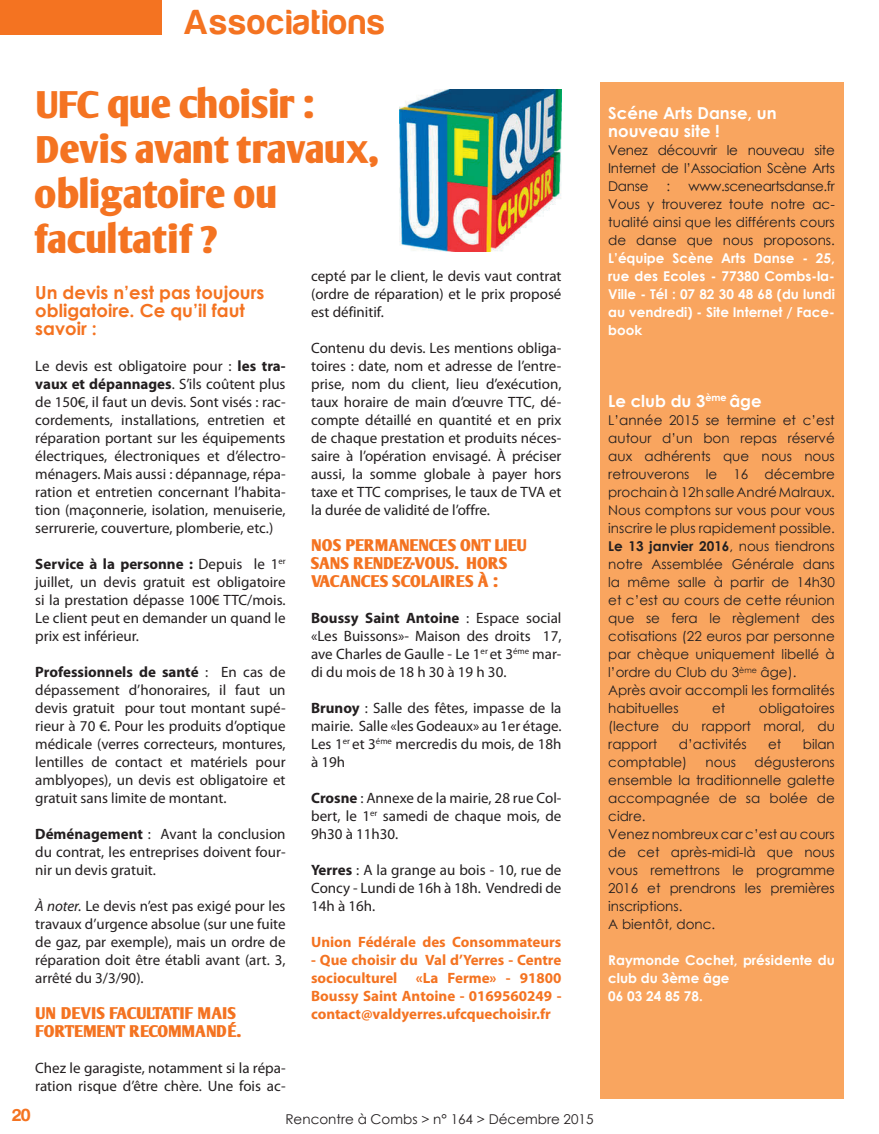
<style>
.page{position:relative;width:879px;height:1134px;background:#fff}
.page>*{position:absolute;margin:0;border:0;box-sizing:border-box;transform-origin:0 0}
.t1{font:700 37.5px/45px "Oli Jo";letter-spacing:-.05em;color:#f47321}
.t2{font:36px "Harabara";letter-spacing:.05em;color:#f47321}
.t3{font:700 18px/18px "Century Gothic";color:#f47321}
.t4{font:18px "Harabara";color:#f47321}
.t5{font:700 16.5px/18px "Oli Jo";letter-spacing:-.055em;color:#f47321}
.t6{font:700 16.5px/18px "Century Gothic";color:#fff}
.t7{font:15px/18px "Myriad Pro";color:#231f20;text-align:justify}
.t8{font:700 15px/18px "Myriad Pro";color:#f47321;text-align:justify}
.t9{font:13.5px/18px "Century Gothic";color:#231f20;text-align:justify}
.t10{font:700 13.5px/18px "Century Gothic";color:#fff;text-align:justify}
.s1{font-weight:700}
.s2{font-style:italic}
</style>
<div class="page">
<div style="left:0;top:0;width:162px;height:35px;background:#f47321"></div>
<img style="left:400px;top:90px;width:161px;height:161px">
<div style="left:599px;top:82px;width:244px;height:1016px;background:#f9a55f"></div>
<h2 class="t2" style="left:184px;top:3px;width:202px">Associations</h2>
<h1 class="t1" style="left:35px;top:82px;width:345px">UFC que choisir :<br>Devis avant travaux, obligatoire ou facultatif ?</h1>
<p class="t3" style="left:35px;top:282px;width:230px">Un devis n’est pas toujours obligatoire. Ce qu’il faut savoir :</p>
<p class="t7" style="left:35px;top:357px;width:252px">Le devis est obligatoire pour : <span class="s1">les tra&shy;vaux et dépannages</span>. S’ils coûtent plus de 150€, il faut un devis. Sont visés : rac&shy;cordements, installations, entretien et réparation portant sur les équipements électriques, électroniques et d’électro&shy;ménagers. Mais aussi : dépannage, répa&shy;ration et entretien concernant l’habita&shy;tion (maçonnerie, isolation, menuiserie, serrurerie, couverture, plomberie, etc.)</p>
<p class="t7" style="left:35px;top:555px;width:252px"><span class="s1">Service à la personne :</span> Depuis le 1<sup>er </sup>juillet, un devis gratuit est obligatoire si la prestation dépasse 100€ TTC/mois.<br>Le client peut en demander un quand le prix est inférieur.</p>
<p class="t7" style="left:35px;top:663px;width:252px"><span class="s1">Professionnels de santé</span> : En cas de dépassement d’honoraires, il faut un devis gratuit pour tout montant supé&shy;rieur à 70 €. Pour les produits d’optique médicale (verres correcteurs, montures, lentilles de contact et matériels pour amblyopes), un devis est obligatoire et gratuit sans limite de montant.</p>
<p class="t7" style="left:35px;top:825px;width:252px"><span class="s1">Déménagement</span> : Avant la conclusion du contrat, les entreprises doivent four&shy;nir un devis gratuit.</p>
<p class="t7" style="left:35px;top:897px;width:252px"><span class="s2">À noter.</span> Le devis n’est pas exigé pour les travaux d’urgence absolue (sur une fuite de gaz, par exemple), mais un ordre de réparation doit être établi avant (art. 3, arrêté du 3/3/90).</p>
<p class="t5" style="left:35px;top:1004px;width:207px">UN DEVIS FACULTATIF MAIS<br>FORTEMENT RECOMMANDÉ.</p>
<p class="t7" style="left:35px;top:1059px;width:252px">Chez le garagiste, notamment si la répa&shy;ration risque d’être chère. Une fois ac-</p>
<p class="t7" style="left:311px;top:267px;width:252px">cepté par le client, le devis vaut contrat (ordre de réparation) et le prix proposé est définitif.</p>
<p class="t7" style="left:311px;top:339px;width:252px">Contenu du devis. Les mentions obliga&shy;toires : date, nom et adresse de l’entre&shy;prise, nom du client, lieu d’exécution, taux horaire de main d’œuvre TTC, dé&shy;compte détaillé en quantité et en prix de chaque prestation et produits néces&shy;saire à l’opération envisagé. À préciser aussi, la somme globale à payer hors taxe et TTC comprises, le taux de TVA et la durée de validité de l’offre.</p>
<p class="t5" style="left:311px;top:536px;width:218px">NOS PERMANENCES ONT LIEU<br>SANS RENDEZ-VOUS. HORS<br>VACANCES SCOLAIRES À :</p>
<p class="t7" style="left:311px;top:609px;width:252px"><span class="s1">Boussy Saint Antoine</span> : Espace social «Les Buissons»- Maison des droits 17, ave Charles de Gaulle - Le 1<sup>er</sup> et 3<sup>éme</sup> mar&shy;di du mois de 18 h 30 à 19 h 30.</p>
<p class="t7" style="left:311px;top:699px;width:252px"><span class="s1">Brunoy</span> : Salle des fêtes, impasse de la mairie. Salle «les Godeaux» au 1er étage.<br>Les 1<sup>er</sup> et 3<sup>éme</sup> mercredis du mois, de 18h à 19h</p>
<p class="t7" style="left:311px;top:789px;width:252px"><span class="s1">Crosne</span> : Annexe de la mairie, 28 rue Col&shy;bert, le 1<sup>er</sup> samedi de chaque mois, de 9h30 à 11h30.</p>
<p class="t7" style="left:311px;top:861px;width:252px"><span class="s1">Yerres</span> : A la grange au bois - 10, rue de Concy - Lundi de 16h à 18h. Vendredi de 14h à 16h.</p>
<p class="t8" style="left:311px;top:933px;width:252px">Union Fédérale des Consommateurs</p>
<p class="t8" style="left:311px;top:951px;width:252px">- Que choisir du Val d’Yerres - Centre socioculturel «La Ferme» - 91800<br>Boussy Saint Antoine - 0169560249 - contact@valdyerres.ufcquechoisir.fr</p>
<p class="t4" style="left:13px;top:1105px;width:20px">20</p>
<p class="t9" style="left:285px;top:1110px;width:309px">Rencontre à Combs &gt; n° 164 &gt; Décembre 2015</p>
<p class="t6" style="left:608px;top:103px;width:170px">Scéne Arts Danse, un nouveau site !</p>
<p class="t9" style="left:608px;top:141px;width:228px">Venez découvrir le nouveau site Internet de l’Association Scène Arts Danse</p>
<p class="t9" style="left:608px;top:177px;width:228px;text-indent:80px">www.sceneartsdanse.fr Vous y trouverez toute notre ac&shy;tualité ainsi que les différents cours de danse que nous proposons.</p>
<p class="t10" style="left:608px;top:248px;width:228px">L’équipe Scène Arts Danse - 25, rue des Ecoles - 77380 Combs-la-Ville - Tél : 07 82 30 48 68 (du lundi au vendredi) - Site Internet / Face&shy;book</p>
<p class="t9" style="left:666px;top:177px;width:5px">:</p>
<p class="t6" style="left:608px;top:391px;width:155px">Le club du 3<sup>ème</sup> âge</p>
<p class="t9" style="left:608px;top:411px;width:228px;text-align:left">L’année 2015 se termine et c’est autour d’un bon repas réservé aux adhérents que nous nous retrouverons le 16 décembre prochain à 12h salle André Malraux.<br>Nous comptons sur vous pour vous inscrire le plus rapidement possible.<br><span class="s1">Le 13 janvier 2016</span>, nous tiendrons notre Assemblée Générale dans la même salle à partir de 14h30 et c’est au cours de cette réunion que se fera le règlement des cotisations (22 euros par personne par chèque uniquement libellé à l’ordre du Club du 3<sup>ème</sup> âge).<br>Après avoir accompli les formalités habituelles</p>
<p class="t9" style="left:608px;top:699px;width:228px;text-indent:150px">obligatoires (lecture du rapport moral, du rapport</p>
<p class="t9" style="left:712px;top:699px;width:15px">et</p>
<p class="t9" style="left:678px;top:735px;width:69px">d’activités</p>
<p class="t9" style="left:768px;top:735px;width:15px">et</p>
<p class="t9" style="left:802px;top:735px;width:34px">bilan</p>
<p class="t9" style="left:608px;top:753px;width:80px">comptable)</p>
<p class="t9" style="left:705px;top:753px;width:32px">nous</p>
<p class="t9" style="left:608px;top:753px;width:228px;text-align:left;text-indent:146px">dégusterons ensemble la traditionnelle galette accompagnée de sa bolée de cidre.<br>Venez nombreux car c’est au cours de cet après-midi-là que nous vous remettrons le programme<br>2016 et prendrons les premières inscriptions.<br>A bientôt, donc.</p>
<p class="t10" style="left:608px;top:950px;width:228px;text-align:left">Raymonde Cochet, présidente du club du 3ème âge<br>06 03 24 85 78.</p>
</div>
